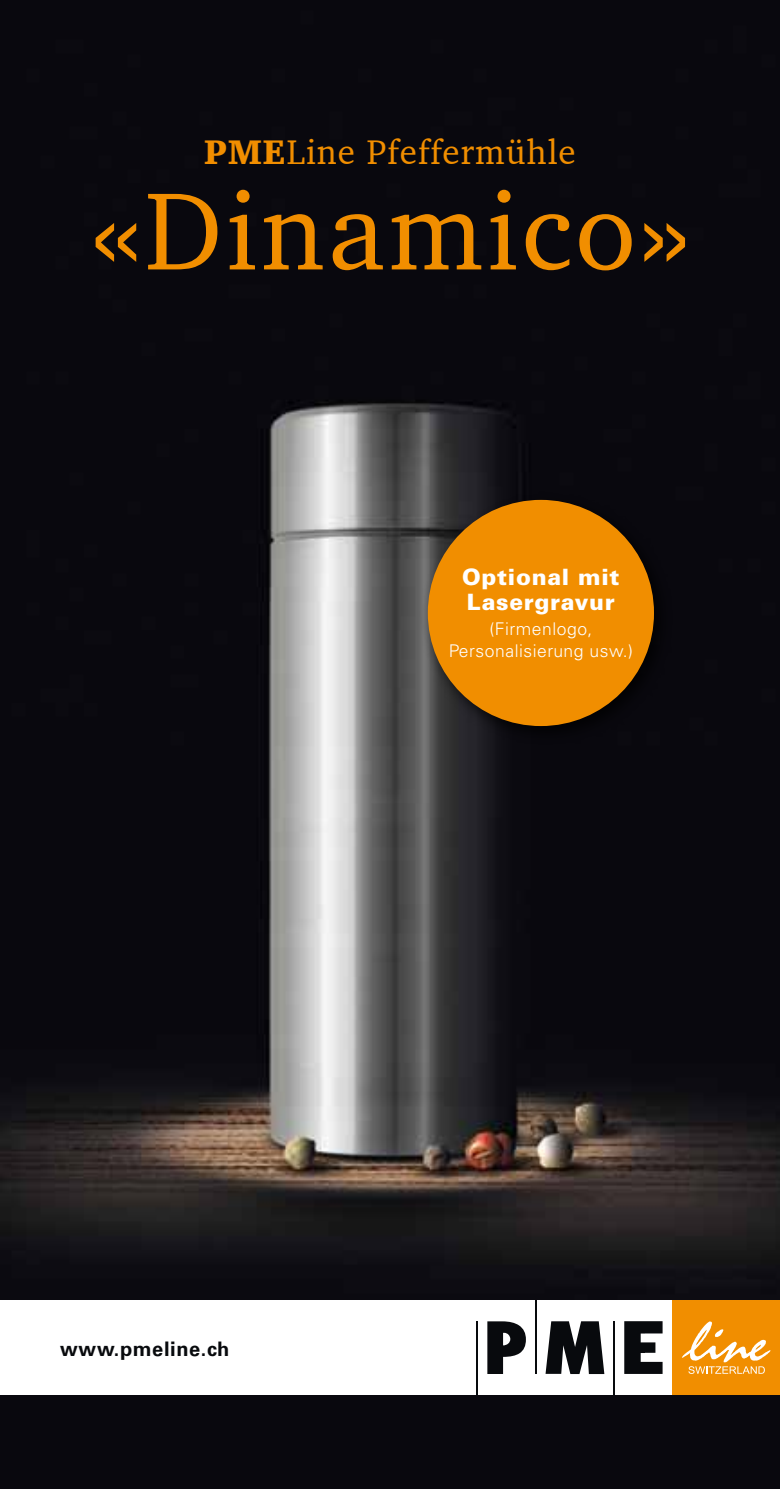
<style>
.page{position:relative;width:780px;height:1489px;background:#fff}
.page>*{position:absolute;margin:0;border:0;box-sizing:border-box;transform-origin:0 0}
.t1{font:112.5px "Charter BT Pro";letter-spacing:.03em;color:#f18e00}
.t2{font:35px "Charter BT Pro";letter-spacing:.03em;color:#f18e00}
.t3{font:900 22.5px/25px "Univers LT Std";letter-spacing:.03em;color:#fff}
.t4{font:700 20px "Univers LT Std";letter-spacing:.03em;color:#080a0d}
.t5{font:300 17.5px/22.5px "Univers LT Std";letter-spacing:.03em;color:#fff;text-align:center}
.s1{font-weight:900}
</style>
<div class="page">
<img style="left:0;top:0;width:780px;height:1488px">
<div style="left:671px;top:1300px;width:109px;height:94px;background:#f18e00"></div>
<div style="left:0;top:1300px;width:671px;height:94px;background:#fff"></div>
<svg style="left:487px;top:1321px;width:39px;height:52px"></svg>
<svg style="left:545px;top:1321px;width:59px;height:52px"></svg>
<svg style="left:624px;top:1321px;width:38px;height:52px"></svg>
<svg style="left:682px;top:1321px;width:88px;height:52px"></svg>
<hr style="left:535px;top:1300px;width:2px;height:73px;background:#080a0d">
<hr style="left:613px;top:1320px;width:2px;height:74px;background:#080a0d">
<hr style="left:476px;top:1321px;width:2px;height:73px;background:#080a0d">
<div style="left:419px;top:492px;width:253px;height:252px;background:#000;opacity:.75"></div>
<div style="left:428px;top:500px;width:226px;height:226px;background:#f18e00;border-radius:50%"></div>
<h2 class="t2" style="left:204px;top:130px;width:373px"><span class="s1">PME</span>Line Pfeffermühle</h2>
<h1 class="t1" style="left:91px;top:159px;width:599px">«Dinamico»</h1>
<p class="t3" style="left:462px;top:564px;width:159px">Optional mit<br>Lasergravur</p>
<p class="t5" style="left:448px;top:617px;width:186px">(Firmenlogo,<br>Personalisierung usw.)</p>
<p class="t4" style="left:60px;top:1337px;width:171px">www.pmeline.ch</p>
</div>
